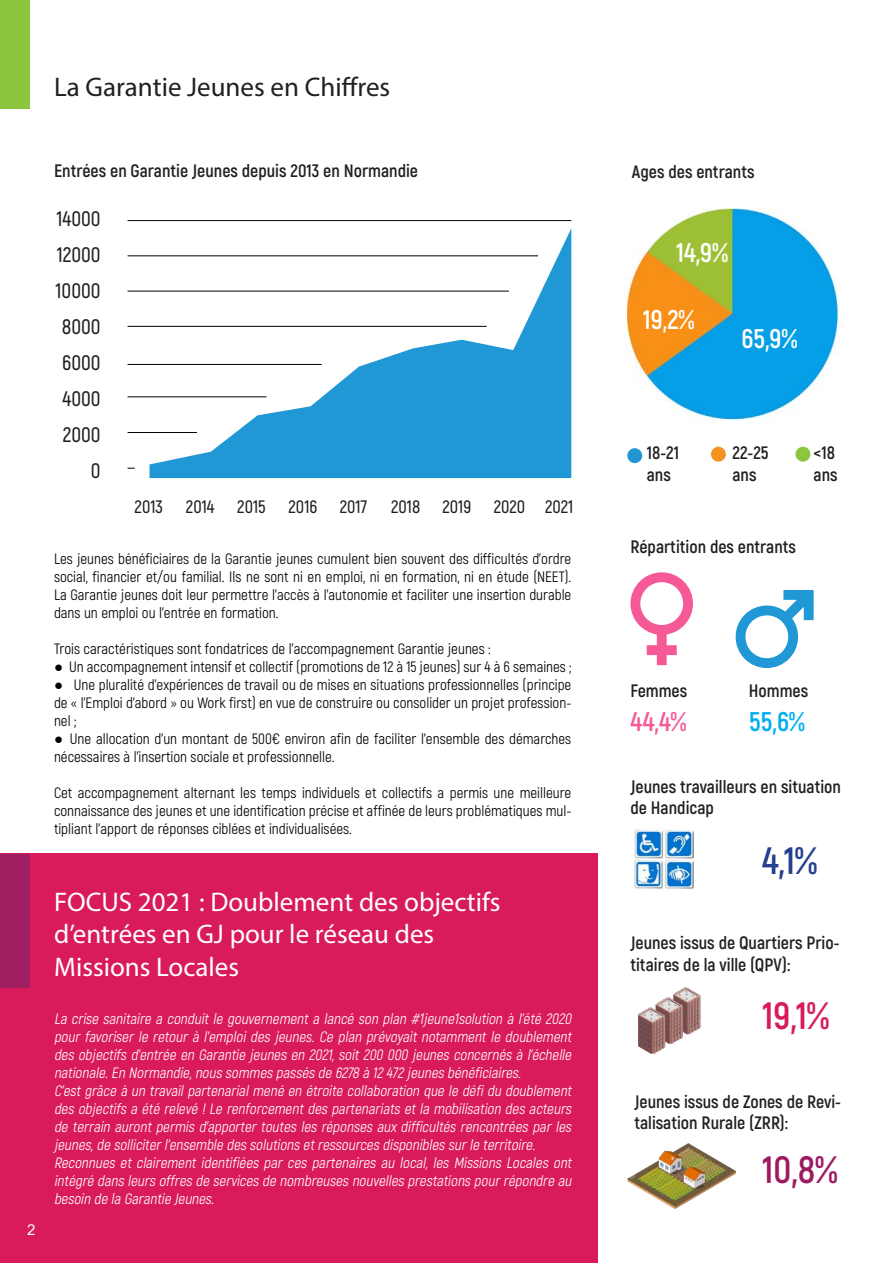
<style>
.page{position:relative;width:893px;height:1263px;background:#fff}
.page>*{position:absolute;margin:0;border:0;box-sizing:border-box;transform-origin:0 0}
.t1{font:700 38.1px "Akrobat";color:#d81b5b}
.t2{font:700 38.1px "Akrobat";color:#9d1a60}
.t3{font:700 38.1px "Akrobat";color:#253f8e}
.t4{font:27px "Myriad Pro";color:#fff}
.t5{font:27px "Myriad Pro";color:#231f20}
.t6{font:700 27px "Akrobat";color:#fff}
.t7{font:700 27px "Akrobat";color:#f55996}
.t8{font:700 27px "Akrobat";color:#00aeef}
.t9{font:600 21px "Akrobat";color:#231f20}
.t10{font:700 18px/21.6px "Akrobat";color:#231f20}
.t11{font:600 18px "Akrobat";color:#231f20}
.t12{font:15px/18px "Akrobat";color:#000;text-align:justify}
.t13{font:italic 15px/18px "Akrobat";color:#fff;text-align:justify}
.t14{font:15px "Arial";color:#fff}
.s1{font-family:"Arial";font-weight:900}
</style>
<div class="page">
<svg style="left:150px;top:229px;width:421px;height:249px"></svg>
<hr style="left:128px;top:220px;width:443px;height:1px;background:#000001">
<hr style="left:128px;top:256px;width:410px;height:1px;background:#000001">
<hr style="left:128px;top:291px;width:381px;height:1px;background:#000001">
<hr style="left:128px;top:326px;width:359px;height:1px;background:#000001">
<hr style="left:128px;top:364px;width:194px;height:1px;background:#000001">
<hr style="left:128px;top:397px;width:138px;height:1px;background:#000001">
<hr style="left:128px;top:432px;width:69px;height:1px;background:#000001">
<div style="left:0;top:0;width:30px;height:108px;background:#8bc63e"></div>
<svg style="left:630px;top:572px;width:63px;height:93px"></svg>
<svg style="left:735px;top:590px;width:79px;height:78px"></svg>
<img style="left:634px;top:829px;width:60px;height:60px">
<img style="left:639px;top:987px;width:62px;height:66px">
<img style="left:627px;top:1143px;width:109px;height:65px">
<div style="left:0;top:854px;width:597px;height:409px;background:#d91a5b"></div>
<div style="left:0;top:854px;width:30px;height:134px;background:#9e1f62"></div>
<img style="left:625px;top:208px;width:214px;height:212px">
<div style="left:627px;top:448px;width:15px;height:15px;background:#2296d3;border-radius:50%"></div>
<div style="left:711px;top:447px;width:15px;height:15px;background:#f49222;border-radius:50%"></div>
<div style="left:795px;top:447px;width:15px;height:15px;background:#8bc63e;border-radius:50%"></div>
<p class="t5" style="left:54px;top:71px;width:338px">La Garantie Jeunes en Chiffres</p>
<p class="t14" style="left:27px;top:1219px;width:10px">2</p>
<p class="t10" style="left:54px;top:160px;width:366px">Entrées en Garantie Jeunes depuis 2013 en Normandie</p>
<p class="t10" style="left:632px;top:161px;width:124px">Ages des entrants</p>
<p class="t9" style="left:57px;top:206px;width:46px">14000</p>
<p class="t9" style="left:57px;top:242px;width:45px">12000</p>
<p class="t9" style="left:56px;top:278px;width:47px">10000</p>
<p class="t9" style="left:62px;top:314px;width:40px">8000</p>
<p class="t9" style="left:62px;top:350px;width:40px">6000</p>
<p class="t9" style="left:63px;top:386px;width:40px">4000</p>
<p class="t9" style="left:63px;top:422px;width:39px">2000</p>
<p class="t9" style="left:91px;top:458px;width:11px">0</p>
<p class="t11" style="left:135px;top:496px;width:30px">2013</p>
<p class="t11" style="left:186px;top:496px;width:30px">2014</p>
<p class="t11" style="left:237px;top:496px;width:30px">2015</p>
<p class="t11" style="left:289px;top:496px;width:30px">2016</p>
<p class="t11" style="left:340px;top:496px;width:29px">2017</p>
<p class="t11" style="left:391px;top:496px;width:31px">2018</p>
<p class="t11" style="left:442px;top:496px;width:30px">2019</p>
<p class="t11" style="left:494px;top:496px;width:33px">2020</p>
<p class="t11" style="left:545px;top:496px;width:30px">2021</p>
<p class="t6" style="left:676px;top:236px;width:54px">14,9%</p>
<p class="t6" style="left:643px;top:302px;width:53px">19,2%</p>
<p class="t6" style="left:741px;top:322px;width:57px">65,9%</p>
<p class="t10" style="left:647px;top:442px;width:34px">18-21</p>
<p class="t10" style="left:647px;top:464px;width:26px">ans</p>
<p class="t10" style="left:732px;top:442px;width:38px">22-25</p>
<p class="t10" style="left:732px;top:464px;width:26px">ans</p>
<p class="t10" style="left:814px;top:442px;width:26px">&lt;18 ans</p>
<p class="t12" style="left:54px;top:550px;width:519px">Les jeunes bénéficiaires de la Garantie jeunes cumulent bien souvent des difficultés d’ordre social, financier et/ou familial. Ils ne sont ni en emploi, ni en formation, ni en étude (NEET).<br>La Garantie jeunes doit leur permettre l’accès à l’autonomie et faciliter une insertion durable dans un emploi ou l’entrée en formation.</p>
<p class="t12" style="left:54px;top:640px;width:438px">Trois caractéristiques sont fondatrices de l’accompagnement Garantie jeunes :</p>
<p class="t12" style="left:54px;top:658px;width:519px"><span class="s1">●</span> Un accompagnement intensif et collectif (promotions de 12 à 15 jeunes) sur 4 à 6 semaines ;</p>
<p class="t12" style="left:54px;top:676px;width:519px"><span class="s1">●</span> Une pluralité d’expériences de travail ou de mises en situations professionnelles (principe de « l’Emploi d’abord » ou Work first) en vue de construire ou consolider un projet profession&shy;nel ;</p>
<p class="t12" style="left:54px;top:730px;width:519px"><span class="s1">●</span> Une allocation d’un montant de 500€ environ afin de faciliter l’ensemble des démarches nécessaires à l’insertion sociale et professionnelle.</p>
<p class="t12" style="left:54px;top:784px;width:519px">Cet accompagnement alternant les temps individuels et collectifs a permis une meilleure connaissance des jeunes et une identification précise et affinée de leurs problématiques mul&shy;tipliant l’apport de réponses ciblées et individualisées.</p>
<p class="t4" style="left:54px;top:885px;width:448px">FOCUS 2021 : Doublement des objectifs</p>
<p class="t4" style="left:54px;top:918px;width:382px">d’entrées en GJ pour le réseau des</p>
<p class="t4" style="left:54px;top:950px;width:187px">Missions Locales</p>
<p class="t13" style="left:54px;top:1010px;width:522px">La crise sanitaire a conduit le gouvernement a lancé son plan #1jeune1solution à l’été 2020 pour favoriser le retour à l’emploi des jeunes. Ce plan prévoyait notamment le doublement des objectifs d’entrée en Garantie jeunes en 2021, soit 200 000 jeunes concernés à l’échelle nationale.En Normandie,nous sommes passés de 6278 à 12 472 jeunes bénéficiaires.</p>
<p class="t13" style="left:54px;top:1082px;width:522px">C’est grâce à un travail partenarial mené en étroite collaboration que le défi du doublement des objectifs a été relevé ! Le renforcement des partenariats et la mobilisation des acteurs de terrain auront permis d’apporter toutes les réponses aux difficultés rencontrées par les jeunes,de solliciterl’ensemble des solutions etressources disponibles surle territoire.</p>
<p class="t13" style="left:54px;top:1154px;width:522px">Reconnues et clairement identifiées par ces partenaires au local, les Missions Locales ont intégré dans leurs offres de services de nombreuses nouvelles prestations pourrépondre au besoin de la Garantie Jeunes.</p>
<p class="t10" style="left:630px;top:535px;width:167px">Répartition des entrants</p>
<p class="t10" style="left:630px;top:679px;width:58px">Femmes</p>
<p class="t10" style="left:749px;top:680px;width:61px">Hommes</p>
<p class="t7" style="left:630px;top:705px;width:57px">44,4%</p>
<p class="t8" style="left:749px;top:705px;width:57px">55,6%</p>
<p class="t10" style="left:630px;top:775px;width:212px">Jeunes travailleurs en situation de Handicap</p>
<p class="t3" style="left:762px;top:837px;width:57px">4,1%</p>
<p class="t10" style="left:630px;top:932px;width:211px">Jeunes issus de Quartiers Prio&shy;titaires de la ville (QPV):</p>
<p class="t1" style="left:762px;top:992px;width:69px">19,1%</p>
<p class="t10" style="left:634px;top:1091px;width:208px">Jeunes issus de Zones de Revi&shy;talisation Rurale (ZRR):</p>
<p class="t2" style="left:762px;top:1146px;width:77px">10,8%</p>
</div>
